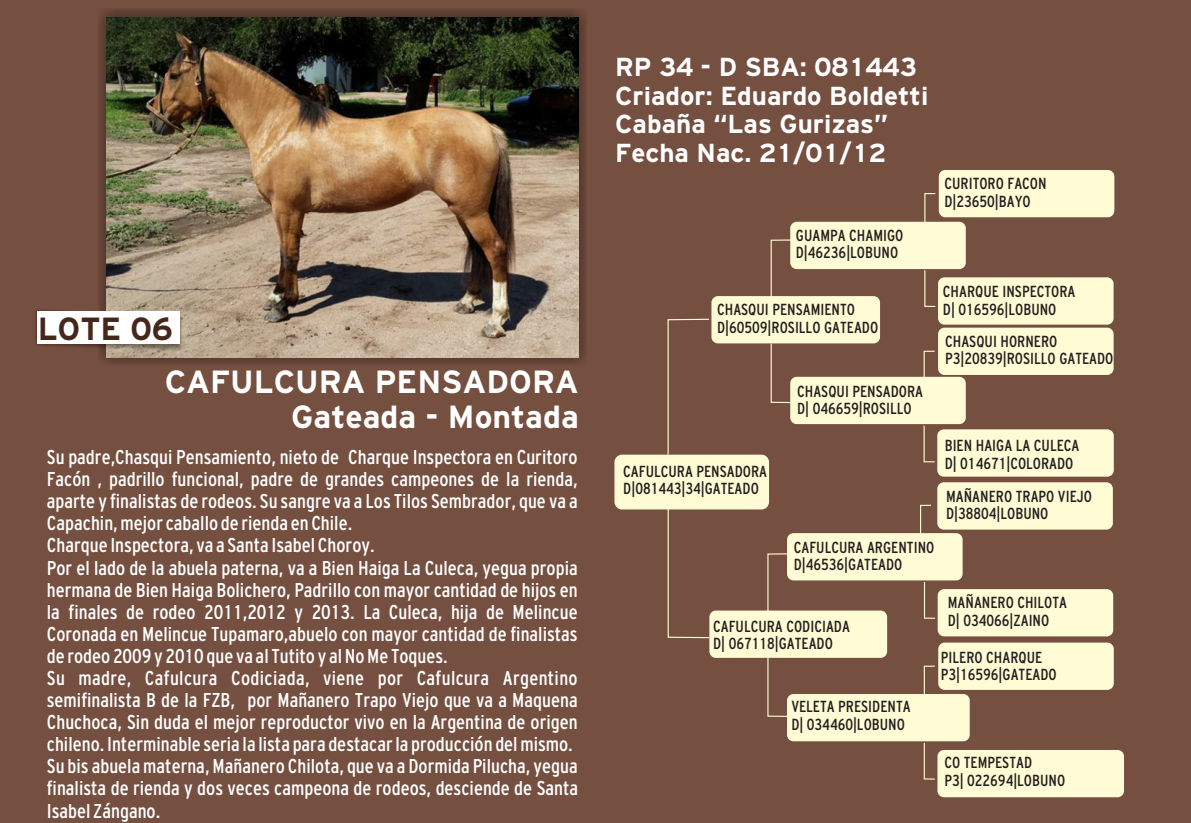
<style>
.page{position:relative;width:1191px;height:823px;background:#fff}
.page>*{position:absolute;margin:0;border:0;box-sizing:border-box;transform-origin:0 0}
.t1{font:700 32px/35.2px "Civica 07";color:#fff;text-align:right}
.t2{font:700 32px "Civica 07";color:#44281d}
.t3{font:700 26px/28.6px "Civica 07";color:#fff}
.t4{font:condensed 20px/22px "Civica 06";color:#fff}
.t5{font:condensed 16px/17.6px "Civica 06";color:#231f20}
</style>
<div class="page">
<div style="left:0;top:0;width:1190px;height:822px;background:#754f40"></div>
<div style="left:98px;top:9px;width:488px;height:357px;background:#231f20;opacity:.49"></div>
<img style="left:106px;top:17px;width:472px;height:340px">
<svg style="left:35px;top:309px;width:147px;height:42px"></svg>
<div style="left:37px;top:311px;width:142px;height:33px;background:#fff"></div>
<svg style="left:667px;top:318px;width:42px;height:136px"></svg>
<div style="left:614px;top:454px;width:155px;height:55px;background:#fffcd5;border-radius:7px"></div>
<svg style="left:667px;top:509px;width:43px;height:129px"></svg>
<div style="left:711px;top:296px;width:169px;height:47px;background:#fffcd5;border-radius:6px"></div>
<div style="left:709px;top:610px;width:178px;height:47px;background:#fffcd5;border-radius:6px"></div>
<svg style="left:770px;top:239px;width:23px;height:58px"></svg>
<svg style="left:770px;top:343px;width:23px;height:60px"></svg>
<div style="left:790px;top:222px;width:175px;height:47px;background:#fffcd5;border-radius:6px"></div>
<div style="left:790px;top:376px;width:175px;height:48px;background:#fffcd5;border-radius:6px"></div>
<div style="left:787px;top:533px;width:175px;height:47px;background:#fffcd5;border-radius:6px"></div>
<div style="left:787px;top:693px;width:182px;height:47px;background:#fffcd5;border-radius:6px"></div>
<svg style="left:767px;top:553px;width:23px;height:58px"></svg>
<svg style="left:767px;top:657px;width:23px;height:60px"></svg>
<svg style="left:923px;top:193px;width:13px;height:29px"></svg>
<svg style="left:923px;top:269px;width:13px;height:38px"></svg>
<div style="left:938px;top:170px;width:176px;height:47px;background:#fffcd5;border-radius:6px"></div>
<div style="left:938px;top:277px;width:175px;height:47px;background:#fffcd5;border-radius:6px"></div>
<svg style="left:923px;top:350px;width:12px;height:27px"></svg>
<svg style="left:923px;top:424px;width:12px;height:38px"></svg>
<div style="left:938px;top:327px;width:175px;height:48px;background:#fffcd5;border-radius:6px"></div>
<div style="left:937px;top:429px;width:176px;height:47px;background:#fffcd5;border-radius:6px"></div>
<svg style="left:919px;top:504px;width:13px;height:30px"></svg>
<svg style="left:923px;top:580px;width:13px;height:39px"></svg>
<div style="left:937px;top:482px;width:175px;height:47px;background:#fffcd5;border-radius:6px"></div>
<div style="left:937px;top:588px;width:176px;height:48px;background:#fffcd5;border-radius:6px"></div>
<svg style="left:923px;top:665px;width:13px;height:29px"></svg>
<svg style="left:923px;top:741px;width:13px;height:38px"></svg>
<div style="left:938px;top:642px;width:175px;height:47px;background:#fffcd5;border-radius:6px"></div>
<div style="left:937px;top:749px;width:187px;height:47px;background:#fffcd5;border-radius:6px"></div>
<h1 class="t2" style="left:38px;top:314px;width:136px">LOTE 06</h1>
<h1 class="t1" style="left:165px;top:365px;width:415px">CAFULCURA PENSADORA<br>Gateada - Montada</h1>
<p class="t4" style="left:47px;top:446px;width:533px">Su padre,Chasqui Pensamiento, nieto de Charque Inspectora en Curitoro Facón , padrillo funcional, padre de grandes campeones de la rienda, aparte y finalistas de rodeos. Su sangre va a Los Tilos Sembrador, que va a Capachin, mejor caballo de rienda en Chile.<br>Charque Inspectora, va a Santa Isabel Choroy.<br>Por el lado de la abuela paterna, va a Bien Haiga La Culeca, yegua propia hermana de Bien Haiga Bolichero, Padrillo con mayor cantidad de hijos en la finales de rodeo 2011,2012 y 2013. La Culeca, hija de Melincue Coronada en Melincue Tupamaro,abuelo con mayor cantidad de finalistas de rodeo 2009 y 2010 que va al Tutito y al No Me Toques.<br>Su madre, Cafulcura Codiciada, viene por Cafulcura Argentino semifinalista B de la FZB, por Mañanero Trapo Viejo que va a Maquena Chuchoca, Sin duda el mejor reproductor vivo en la Argentina de origen chileno. Interminable seria la lista para destacar la producción del mismo.<br>Su bis abuela materna, Mañanero Chilota, que va a Dormida Pilucha, yegua finalista de rienda y dos veces campeona de rodeos, desciende de Santa Isabel Zángano.</p>
<h2 class="t3" style="left:615px;top:53px;width:315px">RP 34 - D SBA: 081443<br>Criador: Eduardo Boldetti<br>Cabaña “Las Gurizas”<br>Fecha Nac. 21/01/12</h2>
<p class="t5" style="left:796px;top:227px;width:109px">GUAMPA CHAMIGO<br>D|46236|LOBUNO</p>
<p class="t5" style="left:944px;top:175px;width:104px">CURITORO FACON<br>D|23650|BAYO</p>
<p class="t5" style="left:717px;top:301px;width:163px">CHASQUI PENSAMIENTO<br>D|60509|ROSILLO GATEADO</p>
<p class="t5" style="left:797px;top:382px;width:127px">CHASQUI PENSADORA<br>D| 046659|ROSILLO</p>
<p class="t5" style="left:943px;top:283px;width:134px">CHARQUE INSPECTORA<br>D| 016596|LOBUNO</p>
<p class="t5" style="left:945px;top:332px;width:170px">CHASQUI HORNERO<br>P3|20839|ROSILLO GATEADO</p>
<p class="t5" style="left:623px;top:463px;width:145px">CAFULCURA PENSADORA<br>D|081443|34|GATEADO</p>
<p class="t5" style="left:794px;top:538px;width:142px">CAFULCURA ARGENTINO<br>D|46536|GATEADO</p>
<p class="t5" style="left:713px;top:617px;width:138px">CAFULCURA CODICIADA<br>D| 067118|GATEADO</p>
<p class="t5" style="left:791px;top:698px;width:121px">VELETA PRESIDENTA<br>D| 034460|LOBUNO</p>
<p class="t5" style="left:944px;top:437px;width:136px">BIEN HAIGA LA CULECA<br>D| 014671|COLORADO</p>
<p class="t5" style="left:946px;top:487px;width:147px">MAÑANERO TRAPO VIEJO<br>D|38804|LOBUNO</p>
<p class="t5" style="left:947px;top:594px;width:121px">MAÑANERO CHILOTA<br>D| 034066|ZAINO</p>
<p class="t5" style="left:941px;top:648px;width:117px">PILERO CHARQUE<br>P3|16596|GATEADO</p>
<p class="t5" style="left:944px;top:753px;width:122px">CO TEMPESTAD<br>P3| 022694|LOBUNO</p>
</div>
